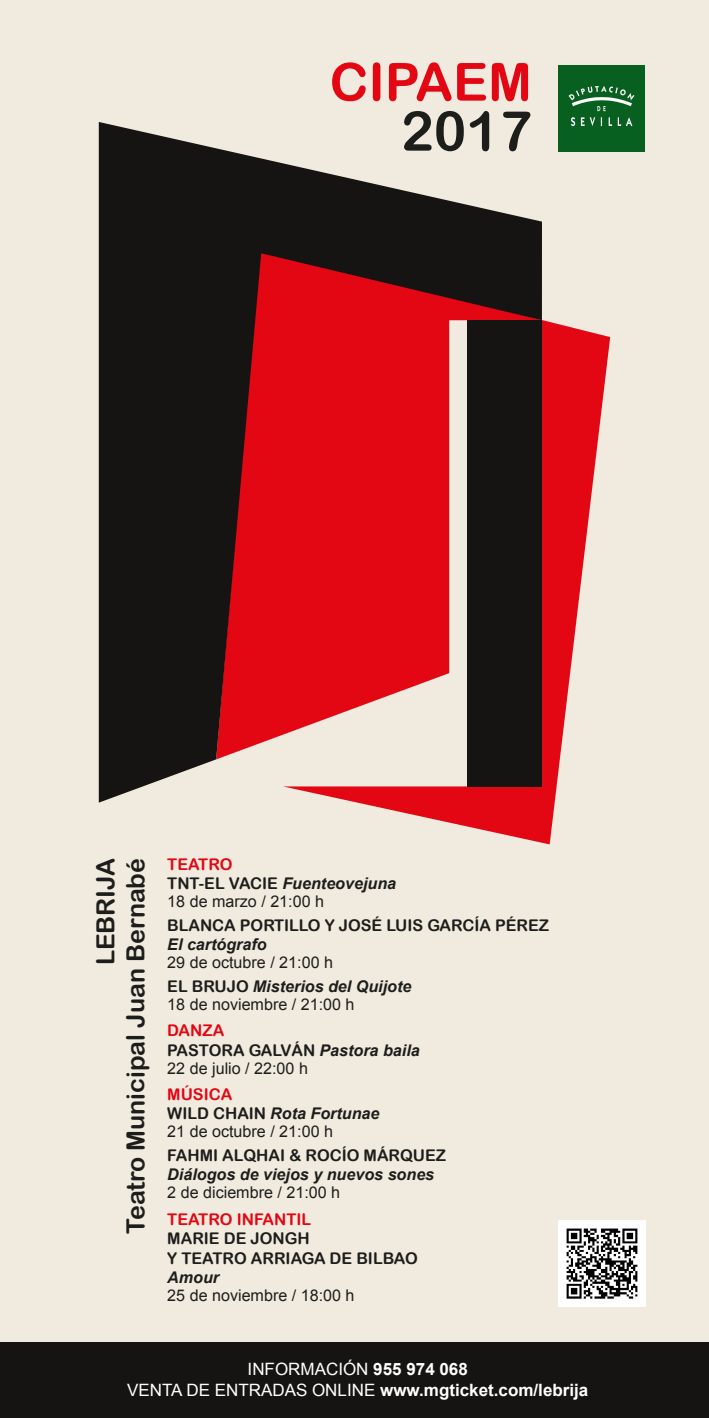
<style>
.page{position:relative;width:709px;height:1418px;background:#fff}
.page>*{position:absolute;margin:0;border:0;box-sizing:border-box;transform-origin:0 0}
.t1{font:55px "Arial Rounded MT Bold";color:#1d1d1b}
.t2{font:52.5px "Arial Rounded MT Bold";color:#e30613}
.t3{font:25px/30px "Arial Rounded MT Bold";color:#1d1d1b;text-align:right}
.t4{font:700 17px/20.4px "Arial";color:#fff;text-align:center}
.t5{font:16.1px/18px "Arial";color:#1d1d1b}
.t6{font:16.1px/19.3px "Arial Rounded MT Bold";color:#1d1d1b}
.t7{font:italic 700 16.1px/23.5px "Arial";color:#1d1d1b}
.t8{font:16.1px "Arial Rounded MT Bold";color:#e30613}
.s1{font-family:"Arial Rounded MT Bold"}
.s2{font-weight:700;font-style:italic}
.s3{font-weight:400;font-style:normal}
.s4{font-family:"Arial Rounded MT Bold";font-weight:400;font-style:normal}
.s5{color:#e30613}
.s6{font-family:"Arial";font-weight:700;font-style:italic}
.s7{font-weight:400}
</style>
<div class="page">
<div style="left:0;top:0;width:709px;height:1417px;background:#f1ebdf"></div>
<div style="left:558px;top:65px;width:87px;height:86px;background:#07601f"></div>
<svg style="left:571px;top:117px;width:4px;height:9px"></svg>
<svg style="left:581px;top:117px;width:14px;height:9px"></svg>
<svg style="left:608px;top:117px;width:24px;height:9px"></svg>
<svg style="left:568px;top:86px;width:66px;height:25px"></svg>
<img style="left:558px;top:1220px;width:87px;height:86px">
<svg style="left:355px;top:320px;width:255px;height:524px;fill:#e30613"></svg>
<svg style="left:99px;top:122px;width:443px;height:680px"></svg>
<div style="left:467px;top:320px;width:75px;height:466px;background:#161412"></div>
<div style="left:0;top:1342px;width:709px;height:75px;background:#161412"></div>
<h2 class="t2" style="left:329px;top:51px;width:204px">CIPAEM</h2>
<h1 class="t1" style="left:401px;top:99px;width:132px">2017</h1>
<h3 class="t3" style="left:90px;top:1233px;width:377px;rotate:-90deg">LEBRIJA<br>Teatro Municipal Juan Bernabé</h3>
<p class="t8" style="left:167px;top:854px;width:67px">TEATRO</p>
<p class="t5" style="left:167px;top:874px;width:230px"><span class="s1">TNT-EL VACIE</span> <span class="s2">Fuenteovejuna<br></span>18 de marzo / 21:00 h</p>
<p class="t6" style="left:167px;top:915px;width:383px">BLANCA PORTILLO Y JOSÉ LUIS GARCÍA PÉREZ</p>
<p class="t7" style="left:167px;top:933px;width:101px">El cartógrafo</p>
<p class="t7" style="left:167px;top:951px;width:245px"><span class="s3">29 de octubre / 21:00 h<br></span><span class="s4">EL BRUJO</span> Misterios del Quijote</p>
<p class="t5" style="left:167px;top:995px;width:189px">18 de noviembre / 21:00 h</p>
<p class="t6" style="left:167px;top:1020px;width:254px"><span class="s5">DANZA<br></span>PASTORA GALVÁN <span class="s6">Pastora baila</span></p>
<p class="t5" style="left:167px;top:1059px;width:142px">22 de julio / 22:00 h</p>
<p class="t8" style="left:167px;top:1084px;width:66px">MÚSICA</p>
<p class="t5" style="left:167px;top:1104px;width:214px"><span class="s1">WILD CHAIN</span> <span class="s2">Rota Fortunae<br></span>21 de octubre / 21:00 h</p>
<p class="t6" style="left:167px;top:1145px;width:280px">FAHMI ALQHAI &amp; ROCÍO MÁRQUEZ</p>
<p class="t7" style="left:167px;top:1163px;width:268px">Diálogos de viejos y nuevos sones</p>
<p class="t5" style="left:167px;top:1183px;width:174px">2 de diciembre / 21:00 h</p>
<p class="t8" style="left:167px;top:1209px;width:145px">TEATRO INFANTIL</p>
<p class="t6" style="left:167px;top:1228px;width:252px">MARIE DE JONGH<br>Y TEATRO ARRIAGA DE BILBAO</p>
<p class="t7" style="left:167px;top:1265px;width:53px">Amour</p>
<p class="t5" style="left:167px;top:1286px;width:189px">25 de noviembre / 18:00 h</p>
<p class="t4" style="left:127px;top:1359px;width:463px"><span class="s7">INFORMACIÓN</span> 955 974 068<br><span class="s7">VENTA DE ENTRADAS ONLINE</span> www.mgticket.com/lebrija</p>
</div>
